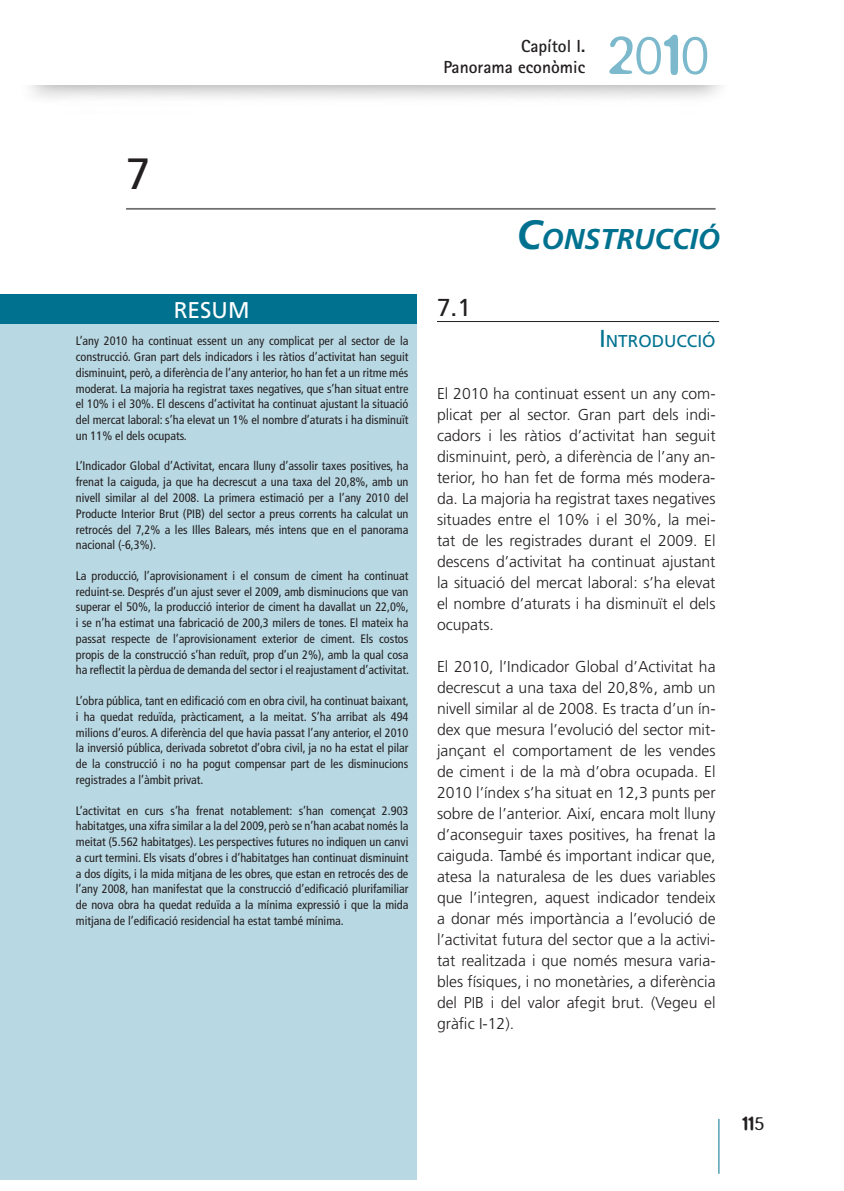
<style>
.page{position:relative;width:844px;height:1191px;background:#fff}
.page>*{position:absolute;margin:0;border:0;box-sizing:border-box;transform-origin:0 0}
.t1{font:300 61.07px "Blur";color:#7cb9cc}
.t2{font:43.75px "Frutiger LT Std";color:#231f20}
.t3{font:italic 700 28.7px "Frutiger LT Std";color:#007290}
.t4{font:24.5px "Frutiger LT Std";color:#231f20}
.t5{font:22.75px "Frutiger LT Std";color:#fff}
.t6{font:300 21px "Blur";color:#231f20}
.t7{font:700 17.5px/21px "Rotis Sans Serif";color:#231f20;text-align:right}
.t8{font:17.15px "Frutiger LT Std";color:#007290}
.t9{font:300 15.75px/21px "Frutiger LT Std";color:#231f20;text-align:justify}
.t10{font:condensed 12.25px/15.8px "Frutiger LT Std";color:#231f20;text-align:justify}
.s1{font-size:40.95px}
.s2{font-size:24.5px}
</style>
<div class="page">
<hr style="left:718px;top:1118px;width:1px;height:55px;background:#007290">
<div style="left:0;top:294px;width:417px;height:885px;background:#b8d8e3"></div>
<hr style="left:126px;top:208px;width:589px;height:2px;background:#6d6f71">
<div style="left:0;top:294px;width:417px;height:30px;background:#007290"></div>
<hr style="left:437px;top:321px;width:282px;height:1px;background:#231f20">
<h3 class="t7" style="left:443px;top:35px;width:143px">Capítol I.<br>Panorama econòmic</h3>
<h1 class="t1" style="left:606px;top:21px;width:105px">2010</h1>
<h2 class="t2" style="left:126px;top:148px;width:26px">7</h2>
<h3 class="t5" style="left:174px;top:297px;width:77px">RESUM</h3>
<p class="t10" style="left:76px;top:333px;width:334px">L’any 2010 ha continuat essent un any complicat per al sector de la construcció. Gran part dels indicadors i les ràtios d’activitat han seguit disminuint, però, a diferència de l’any anterior, ho han fet a un ritme més moderat. La majoria ha registrat taxes negatives, que s’han situat entre el 10% i el 30%. El descens d’activitat ha continuat ajustant la situació del mercat laboral: s’ha elevat un 1% el nombre d’aturats i ha disminuït un 11% el dels ocupats.</p>
<p class="t10" style="left:76px;top:458px;width:334px">L’Indicador Global d’Activitat, encara lluny d’assolir taxes positives, ha frenat la caiguda, ja que ha decrescut a una taxa del 20,8%, amb un nivell similar al del 2008. La primera estimació per a l’any 2010 del Producte Interior Brut (PIB) del sector a preus corrents ha calculat un retrocés del 7,2% a les Illes Balears, més intens que en el panorama nacional (-6,3%).</p>
<p class="t10" style="left:76px;top:568px;width:334px">La producció, l’aprovisionament i el consum de ciment ha continuat reduint-se. Després d’un ajust sever el 2009, amb disminucions que van superar el 50%, la producció interior de ciment ha davallat un 22,0%, i se n’ha estimat una fabricació de 200,3 milers de tones. El mateix ha passat respecte de l’aprovisionament exterior de ciment. Els costos propis de la construcció s’han reduït, prop d’un 2%), amb la qual cosa ha reflectit la pèrdua de demanda del sector i el reajustament d’activitat.</p>
<p class="t10" style="left:76px;top:693px;width:334px">L’obra pública, tant en edificació com en obra civil, ha continuat baixant, i ha quedat reduïda, pràcticament, a la meitat. S’ha arribat als 494 milions d’euros. A diferència del que havia passat l’any anterior, el 2010 la inversió pública, derivada sobretot d’obra civil, ja no ha estat el pilar de la construcció i no ha pogut compensar part de les disminucions registrades a l’àmbit privat.</p>
<p class="t10" style="left:76px;top:802px;width:334px">L’activitat en curs s’ha frenat notablement: s’han començat 2.903 habitatges, una xifra similar a la del 2009, però se n’han acabat només la meitat (5.562 habitatges). Les perspectives futures no indiquen un canvi a curt termini. Els visats d’obres i d’habitatges han continuat disminuint a dos dígits, i la mida mitjana de les obres, que estan en retrocés des de l’any 2008, han manifestat que la construcció d’edificació plurifamiliar de nova obra ha quedat reduïda a la mínima expressió i que la mida mitjana de l’edificació residencial ha estat també mínima.</p>
<h3 class="t4" style="left:437px;top:293px;width:36px">7.1</h3>
<h3 class="t3" style="left:516px;top:223px;width:205px"><span class="s1">C</span>ONSTRUCCIÓ</h3>
<h3 class="t8" style="left:599px;top:331px;width:118px"><span class="s2">I</span>NTRODUCCIÓ</h3>
<p class="t9" style="left:437px;top:383px;width:280px">El 2010 ha continuat essent un any com&shy;plicat per al sector. Gran part dels indi&shy;cadors i les ràtios d’activitat han seguit disminuint, però, a diferència de l’any an&shy;terior, ho han fet de forma més modera&shy;da. La majoria ha registrat taxes negatives situades entre el 10% i el 30%, la mei&shy;tat de les registrades durant el 2009. El descens d’activitat ha continuat ajustant la situació del mercat laboral: s’ha elevat el nombre d’aturats i ha disminuït el dels ocupats.</p>
<p class="t9" style="left:437px;top:656px;width:280px">El 2010, l’Indicador Global d’Activitat ha decrescut a una taxa del 20,8%, amb un nivell similar al de 2008. Es tracta d’un ín&shy;dex que mesura l’evolució del sector mit&shy;jançant el comportament de les vendes de ciment i de la mà d’obra ocupada. El 2010 l’índex s’ha situat en 12,3 punts per sobre de l’anterior. Així, encara molt lluny d’aconseguir taxes positives, ha frenat la caiguda. També és important indicar que, atesa la naturalesa de les dues variables que l’integren, aquest indicador tendeix a donar més importància a l’evolució de l’activitat futura del sector que a la activi&shy;tat realitzada i que només mesura varia&shy;bles físiques, i no monetàries, a diferència del PIB i del valor afegit brut. (Vegeu el gràfic I-12).</p>
<h3 class="t6" style="left:742px;top:1111px;width:23px">115</h3>
</div>
